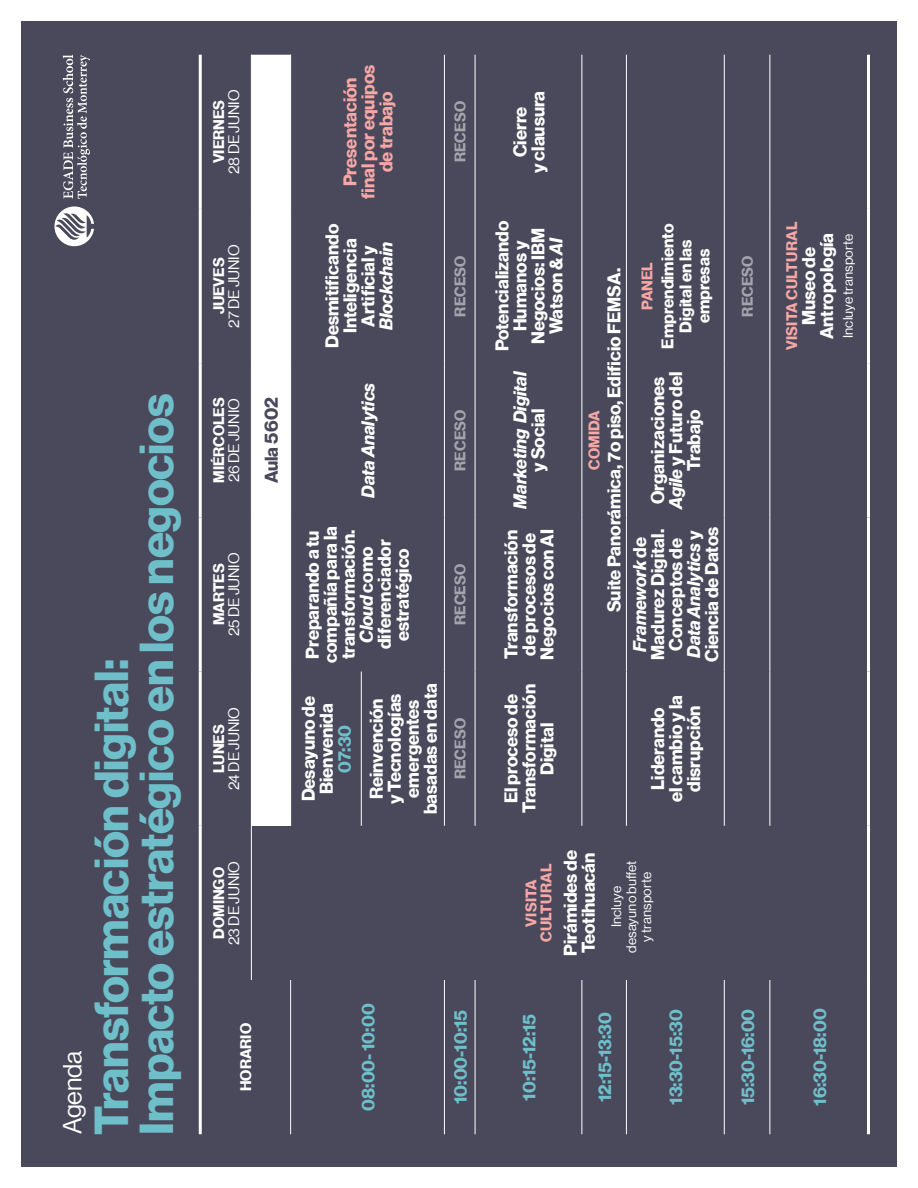
<style>
.page{position:relative;width:918px;height:1188px;background:#fff}
.page>*{position:absolute;margin:0;border:0;box-sizing:border-box;transform-origin:0 0}
.t1{font:46.5px "N Haas Grotesk DS Pro 75 Bd";letter-spacing:-.005em;color:#6ebfc9}
.t2{font:25.5px "N Haas Grotesk DS Pro 55 Rg";letter-spacing:-.005em;color:#fff}
.t3{font:18px/18px "N Haas Grotesk DS Pro 75 Bd";color:#fff;text-align:center}
.t4{font:18px "N Haas Grotesk DS Pro 75 Bd";color:#6ebfc9}
.t5{font:18px/18px "N Haas Grotesk DS Pro 76 Bd It";letter-spacing:-.005em;color:#fff;text-align:center}
.t6{font:18px/18px "N Haas Grotesk DS Pro 75 Bd";color:#f7a7a5;text-align:center}
.t7{font:18px "N Haas Grotesk DS Pro 75 Bd";color:#4a495b}
.t8{font:16.5px/18px "N Haas Grotesk DS Pro 75 Bd";color:#fff;text-align:center}
.t9{font:15px/15px "N Haas Grotesk DS Pro 55 Rg";color:#fff;text-align:center}
.t10{font:15px/15px "N Haas Grotesk DS Pro 75 Bd";letter-spacing:.015em;color:#f7a7a5;text-align:center}
.t11{font:15px "N Haas Grotesk DS Pro 75 Bd";letter-spacing:.015em;color:#a4a4ad}
.t12{font:15px/15px "N Haas Grotesk DS Pro 75 Bd";color:#fff}
.t13{font:13.5px/15px "N Haas Grotesk DS Pro 55 Rg";letter-spacing:.01em;color:#fff;text-align:center}
.s1{font-family:"N Haas Grotesk DS Pro 75 Bd"}
.s2{font-family:"N Haas Grotesk DS Pro 55 Rg"}
.s3{font-family:"N Haas Grotesk DS Pro 76 Bd It"}
</style>
<div class="page">
<div style="left:21px;top:21px;width:876px;height:1146px;background:#4a495b"></div>
<svg style="left:54px;top:206px;width:40px;height:40px"></svg>
<svg style="left:63px;top:55px;width:27px;height:144px"></svg>
<div style="left:251px;top:672px;width:40px;height:154px;background:#fff"></div>
<div style="left:252px;top:55px;width:38px;height:617px;background:#fff"></div>
<hr style="left:251px;top:826px;width:1px;height:154px;background:#fff">
<hr style="left:290px;top:980px;width:1px;height:154px;background:#fff">
<hr style="left:361px;top:672px;width:1px;height:154px;background:#fff">
<hr style="left:444px;top:980px;width:1px;height:154px;background:#fff">
<hr style="left:444px;top:672px;width:1px;height:154px;background:#fff">
<hr style="left:444px;top:517px;width:1px;height:155px;background:#fff">
<hr style="left:444px;top:363px;width:1px;height:154px;background:#fff">
<hr style="left:444px;top:209px;width:1px;height:154px;background:#fff">
<hr style="left:444px;top:55px;width:1px;height:154px;background:#fff">
<hr style="left:475px;top:980px;width:1px;height:154px;background:#fff">
<hr style="left:475px;top:672px;width:1px;height:154px;background:#fff">
<hr style="left:475px;top:517px;width:1px;height:155px;background:#fff">
<hr style="left:475px;top:363px;width:1px;height:154px;background:#fff">
<hr style="left:475px;top:209px;width:1px;height:154px;background:#fff">
<hr style="left:475px;top:55px;width:1px;height:154px;background:#fff">
<hr style="left:199px;top:980px;width:3px;height:154px;background:#fff">
<hr style="left:199px;top:826px;width:3px;height:154px;background:#fff">
<hr style="left:199px;top:672px;width:3px;height:154px;background:#fff">
<hr style="left:199px;top:517px;width:3px;height:155px;background:#fff">
<hr style="left:199px;top:363px;width:3px;height:154px;background:#fff">
<hr style="left:199px;top:209px;width:3px;height:154px;background:#fff">
<hr style="left:199px;top:55px;width:3px;height:154px;background:#fff">
<hr style="left:867px;top:980px;width:3px;height:154px;background:#fff">
<hr style="left:867px;top:826px;width:3px;height:154px;background:#fff">
<hr style="left:867px;top:672px;width:3px;height:154px;background:#fff">
<hr style="left:867px;top:517px;width:3px;height:155px;background:#fff">
<hr style="left:867px;top:363px;width:3px;height:154px;background:#fff">
<hr style="left:867px;top:209px;width:3px;height:154px;background:#fff">
<hr style="left:867px;top:55px;width:3px;height:154px;background:#fff">
<hr style="left:582px;top:980px;width:1px;height:154px;background:#fff">
<hr style="left:582px;top:672px;width:1px;height:154px;background:#fff">
<hr style="left:582px;top:517px;width:1px;height:155px;background:#fff">
<hr style="left:582px;top:363px;width:1px;height:154px;background:#fff">
<hr style="left:582px;top:209px;width:1px;height:154px;background:#fff">
<hr style="left:582px;top:55px;width:1px;height:154px;background:#fff">
<hr style="left:626px;top:980px;width:1px;height:154px;background:#fff">
<hr style="left:626px;top:672px;width:1px;height:154px;background:#fff">
<hr style="left:626px;top:517px;width:1px;height:155px;background:#fff">
<hr style="left:626px;top:363px;width:1px;height:154px;background:#fff">
<hr style="left:626px;top:209px;width:1px;height:154px;background:#fff">
<hr style="left:626px;top:55px;width:1px;height:154px;background:#fff">
<hr style="left:724px;top:980px;width:1px;height:154px;background:#fff">
<hr style="left:724px;top:672px;width:1px;height:154px;background:#fff">
<hr style="left:724px;top:517px;width:1px;height:155px;background:#fff">
<hr style="left:724px;top:363px;width:1px;height:154px;background:#fff">
<hr style="left:724px;top:209px;width:1px;height:154px;background:#fff">
<hr style="left:724px;top:55px;width:1px;height:154px;background:#fff">
<hr style="left:251px;top:517px;width:1px;height:155px;background:#fff">
<hr style="left:251px;top:363px;width:1px;height:154px;background:#fff">
<hr style="left:251px;top:209px;width:1px;height:154px;background:#fff">
<hr style="left:251px;top:55px;width:1px;height:154px;background:#fff">
<hr style="left:290px;top:517px;width:1px;height:155px;background:#fff">
<hr style="left:290px;top:363px;width:1px;height:154px;background:#fff">
<hr style="left:290px;top:209px;width:1px;height:154px;background:#fff">
<hr style="left:290px;top:55px;width:1px;height:154px;background:#fff">
<hr style="left:770px;top:980px;width:1px;height:154px;background:#fff">
<hr style="left:770px;top:672px;width:1px;height:154px;background:#fff">
<hr style="left:770px;top:517px;width:1px;height:155px;background:#fff">
<hr style="left:770px;top:363px;width:1px;height:154px;background:#fff">
<hr style="left:770px;top:209px;width:1px;height:154px;background:#fff">
<hr style="left:770px;top:55px;width:1px;height:154px;background:#fff">
<p class="t2" style="left:58px;top:1134px;width:85px;rotate:-90deg">Agenda</p>
<p class="t1" style="left:130px;top:1135px;width:743px;rotate:-90deg">Impacto estratégico en los negocios</p>
<p class="t1" style="left:85px;top:1135px;width:477px;rotate:-90deg">Transformación digital:</p>
<p class="t9" style="left:211px;top:174px;width:86px;rotate:-90deg"><span class="s1">VIERNES<br></span>28 DE JUNIO</p>
<p class="t9" style="left:211px;top:328px;width:85px;rotate:-90deg"><span class="s1">JUEVES<br></span>27 DE JUNIO</p>
<p class="t12" style="left:212px;top:483px;width:87px;rotate:-90deg">MIÉRCOLES<br><span class="s2">26 DE JUNIO</span></p>
<p class="t9" style="left:211px;top:636px;width:85px;rotate:-90deg"><span class="s1">MARTES<br></span>25 DE JUNIO</p>
<p class="t9" style="left:211px;top:790px;width:85px;rotate:-90deg"><span class="s1">LUNES<br></span>24 DE JUNIO</p>
<p class="t9" style="left:211px;top:945px;width:86px;rotate:-90deg"><span class="s1">DOMINGO<br></span>23 DE JUNIO</p>
<p class="t7" style="left:261px;top:483px;width:88px;rotate:-90deg">Aula 5602</p>
<p class="t6" style="left:341px;top:199px;width:135px;rotate:-90deg">Presentación final por equipos de trabajo</p>
<p class="t3" style="left:323px;top:348px;width:126px;rotate:-90deg">Desmitificando<br>Inteligencia<br>Artificial y<br><span class="s3">Blockchain</span></p>
<p class="t5" style="left:359px;top:498px;width:117px;rotate:-90deg">Data Analytics</p>
<p class="t3" style="left:304px;top:663px;width:138px;rotate:-90deg">Preparando a tu compañía para la transformación.<br><span class="s3">Cloud</span> como diferenciador estratégico</p>
<p class="t3" style="left:300px;top:801px;width:107px;rotate:-90deg">Desayuno de<br>Bienvenida</p>
<p class="t4" style="left:334px;top:773px;width:49px;rotate:-90deg">07:30</p>
<p class="t3" style="left:368px;top:814px;width:132px;rotate:-90deg">Reinvención<br>y Tecnologías emergentes basadas en data</p>
<p class="t11" style="left:451px;top:162px;width:63px;rotate:-90deg">RECESO</p>
<p class="t11" style="left:451px;top:317px;width:63px;rotate:-90deg">RECESO</p>
<p class="t11" style="left:451px;top:471px;width:63px;rotate:-90deg">RECESO</p>
<p class="t11" style="left:451px;top:625px;width:63px;rotate:-90deg">RECESO</p>
<p class="t11" style="left:451px;top:779px;width:63px;rotate:-90deg">RECESO</p>
<p class="t12" style="left:239px;top:1091px;width:69px;rotate:-90deg">HORARIO</p>
<p class="t4" style="left:358px;top:1111px;width:108px;rotate:-90deg">08:00- 10:00</p>
<p class="t4" style="left:450px;top:1104px;width:96px;rotate:-90deg">10:00-10:15</p>
<p class="t3" style="left:511px;top:173px;width:84px;rotate:-90deg">Cierre<br>y clausura</p>
<p class="t3" style="left:493px;top:351px;width:132px;rotate:-90deg">Potencializando<br>Humanos y<br>Negocios: IBM<br>Watson &amp; <span class="s3">AI</span></p>
<p class="t5" style="left:511px;top:509px;width:139px;rotate:-90deg">Marketing Digital <span class="s1">y Social</span></p>
<p class="t3" style="left:502px;top:660px;width:132px;text-align:left;rotate:-90deg">Transformación de procesos de<br>Negocios con AI</p>
<p class="t3" style="left:502px;top:813px;width:131px;rotate:-90deg">El proceso de<br>Transformación<br>Digital</p>
<p class="t3" style="left:605px;top:612px;width:346px;rotate:-90deg">Suite Panorámica, 7o piso, Edificio FEMSA.</p>
<p class="t10" style="left:587px;top:470px;width:60px;rotate:-90deg">COMIDA</p>
<p class="t10" style="left:640px;top:310px;width:49px;rotate:-90deg">PANEL</p>
<p class="t8" style="left:659px;top:349px;width:126px;rotate:-90deg">Emprendimiento<br>Digital en las empresas</p>
<p class="t3" style="left:649px;top:509px;width:139px;rotate:-90deg">Organizaciones<br><span class="s3">Agile</span> y Futuro del<br>Trabajo</p>
<p class="t3" style="left:631px;top:662px;width:137px;rotate:-90deg"><span class="s3">Framework</span> de<br>Madurez Digital.<br>Conceptos de<br><span class="s3">Data Analytics</span> y<br>Ciencia de Datos</p>
<p class="t3" style="left:649px;top:802px;width:109px;rotate:-90deg">Liderando<br>el cambio y la disrupción</p>
<p class="t10" style="left:524px;top:942px;width:80px;rotate:-90deg">VISITA<br>CULTURAL</p>
<p class="t3" style="left:562px;top:956px;width:107px;text-align:left;rotate:-90deg">Pirámides de<br>Teotihuacán</p>
<p class="t13" style="left:609px;top:953px;width:94px;rotate:-90deg">Incluye desayuno buffet y transporte</p>
<p class="t4" style="left:519px;top:1101px;width:88px;rotate:-90deg">10:15-12:15</p>
<p class="t4" style="left:594px;top:1102px;width:92px;rotate:-90deg">12:15-13:30</p>
<p class="t4" style="left:665px;top:1105px;width:97px;rotate:-90deg">13:30-15:30</p>
<p class="t11" style="left:739px;top:317px;width:63px;rotate:-90deg">RECESO</p>
<p class="t4" style="left:737px;top:1105px;width:98px;rotate:-90deg">15:30-16:00</p>
<p class="t10" style="left:785px;top:350px;width:130px;rotate:-90deg">VISITA CULTURAL</p>
<p class="t3" style="left:800px;top:339px;width:108px;rotate:-90deg">Museo de<br>Antropología</p>
<p class="t13" style="left:841px;top:338px;width:106px;rotate:-90deg">Incluye transporte</p>
<p class="t4" style="left:809px;top:1106px;width:98px;rotate:-90deg">16:30-18:00</p>
</div>
